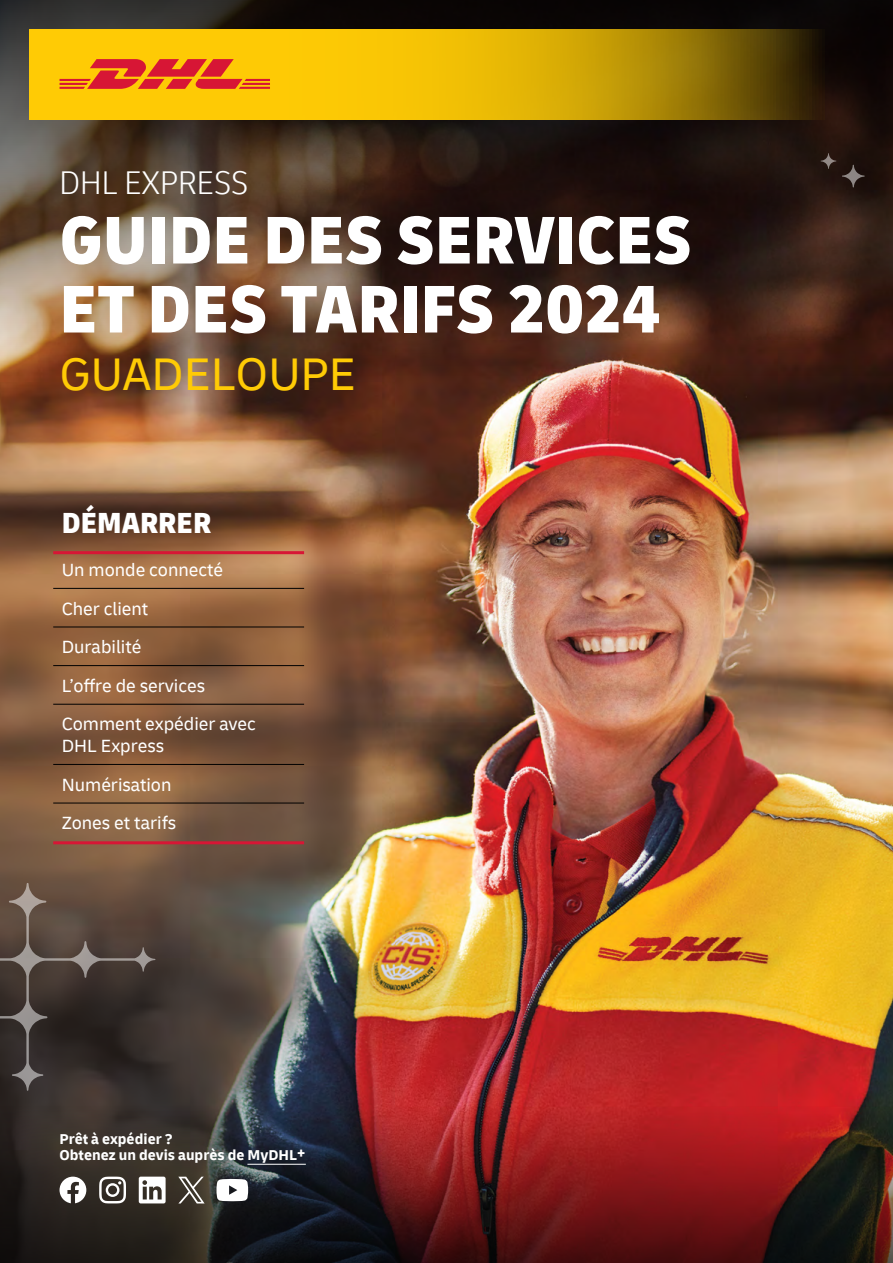
<style>
.page{position:relative;width:893px;height:1263px;background:#fff}
.page>*{position:absolute;margin:0;border:0;box-sizing:border-box;transform-origin:0 0}
.H1_Cover_Headline{font:900 condensed 70.5px "Delivery";color:#fff}
.H1_Cover_Headline-2{font:48px "Delivery";color:#ffcb05}
.H1_Cover_Headline-3{font:300 condensed 34.5px "Delivery";color:#fff}
.TOC_Main_Table_of_Contents_Heading{font:900 condensed 30.6px "Delivery";color:#fff}
.TOCI_Table_of_Contents_Item{font:18.6px/21.6px "Delivery";color:#fff}
.P_Contact_information{font:700 15px "Delivery";color:#fff}
</style>
<div class="page">
<img style="left:0;top:376px;width:395px;height:730px">
<img style="left:395px;top:376px;width:498px;height:730px">
<svg style="left:0;top:1106px;width:893px;height:157px;background:#531d1e"></svg>
<svg style="left:0;top:0;width:893px;height:376px;background:#463023"></svg>
<svg style="left:821px;top:153px;width:15px;height:16px"></svg>
<svg style="left:842px;top:165px;width:23px;height:22px"></svg>
<svg style="left:0;top:883px;width:155px;height:208px;background:#493d37"></svg>
<svg style="left:30px;top:30px;width:833px;height:89px;background:#c59c05"></svg>
<svg style="left:60px;top:59px;width:210px;height:30px;background:#e8671f"></svg>
<hr style="left:53px;top:551px;width:251px;height:3px;background:#d71635">
<hr style="left:53px;top:588px;width:251px;height:1px;background:#000">
<hr style="left:53px;top:627px;width:251px;height:1px;background:#000">
<hr style="left:53px;top:665px;width:251px;height:1px;background:#000">
<hr style="left:53px;top:704px;width:251px;height:1px;background:#000">
<hr style="left:53px;top:764px;width:251px;height:1px;background:#000">
<hr style="left:53px;top:803px;width:251px;height:1px;background:#000">
<hr style="left:53px;top:841px;width:251px;height:3px;background:#d71635">
<hr style="left:247px;top:1164px;width:50px;height:1px;background:#fff">
<svg style="left:60px;top:1176px;width:26px;height:27px"></svg>
<svg style="left:99px;top:1176px;width:27px;height:27px"></svg>
<svg style="left:139px;top:1176px;width:27px;height:27px"></svg>
<svg style="left:178px;top:1177px;width:27px;height:26px"></svg>
<svg style="left:216px;top:1179px;width:32px;height:22px"></svg>
<h1 class="H1_Cover_Headline-3" style="left:60px;top:163px;width:190px">DHL EXPRESS</h1>
<h1 class="H1_Cover_Headline" style="left:60px;top:195px;width:634px">GUIDE DES SERVICES</h1>
<h1 class="H1_Cover_Headline" style="left:60px;top:264px;width:602px">ET DES TARIFS 2024</h1>
<h1 class="H1_Cover_Headline-2" style="left:60px;top:345px;width:298px">GUADELOUPE</h1>
<h2 class="TOC_Main_Table_of_Contents_Heading" style="left:62px;top:503px;width:151px">DÉMARRER</h2>
<p class="TOCI_Table_of_Contents_Item" style="left:62px;top:559px;width:163px">Un monde connecté</p>
<p class="TOCI_Table_of_Contents_Item" style="left:62px;top:598px;width:88px">Cher client</p>
<p class="TOCI_Table_of_Contents_Item" style="left:62px;top:636px;width:81px">Durabilité</p>
<p class="TOCI_Table_of_Contents_Item" style="left:62px;top:675px;width:145px">L’offre de services</p>
<p class="TOCI_Table_of_Contents_Item" style="left:62px;top:713px;width:196px">Comment expédier avec<br>DHL Express</p>
<p class="TOCI_Table_of_Contents_Item" style="left:62px;top:774px;width:111px">Numérisation</p>
<p class="TOCI_Table_of_Contents_Item" style="left:62px;top:812px;width:116px">Zones et tarifs</p>
<p class="P_Contact_information" style="left:60px;top:1129px;width:115px">Prêt à expédier ?</p>
<p class="P_Contact_information" style="left:60px;top:1145px;width:248px">Obtenez un devis auprès de MyDHL+</p>
</div>
